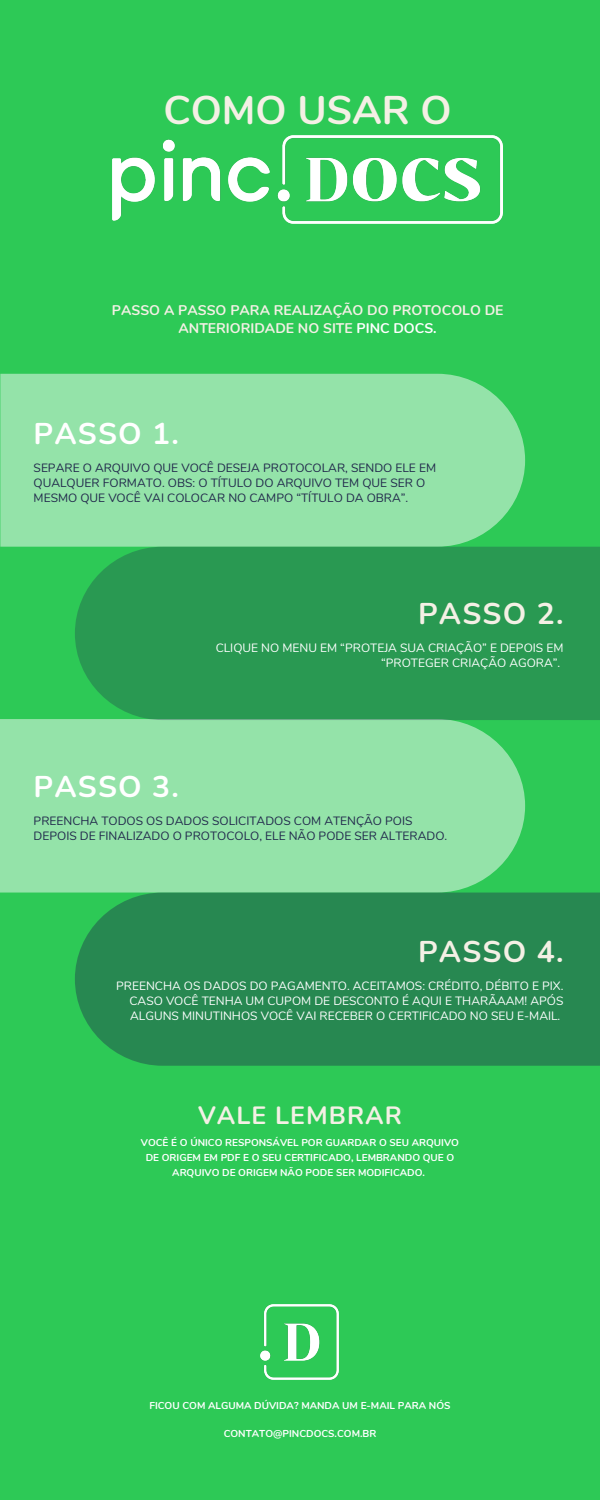
<style>
.page{position:relative;width:600px;height:1500px;background:#2dc956}
.page>*{position:absolute;margin:0;border:0;box-sizing:border-box;transform-origin:0 0}
.t1{font:700 40px "Nunito";color:#f4f0e5}
.t2{font:700 30px "Nunito";letter-spacing:.04em;color:#fff}
.t3{font:700 30px "Nunito";letter-spacing:.04em;color:#f4f0e5}
.t4{font:700 25px "Nunito";letter-spacing:.04em;color:#f4f0e5}
.t5{font:700 14px/18px "Nunito";color:#f4f0e5;text-align:center}
.t6{font:12px/15px "Nunito";color:#20274b}
.t7{font:12px/15px "Nunito";color:#fff;text-align:right}
.t8{font:700 10px/15px "Nunito";color:#fff;text-align:center}
.s1{color:#fff}
</style>
<div class="page">
<div style="left:0;top:374px;width:525px;height:173px;background:#94e3a9"></div>
<div style="left:0;top:719px;width:525px;height:174px;background:#94e3a9"></div>
<div style="left:75px;top:547px;width:525px;height:173px;background:#299952"></div>
<div style="left:75px;top:893px;width:525px;height:173px;background:#278851"></div>
<img style="left:261px;top:1305px;width:78px;height:74px">
<img style="left:113px;top:135px;width:390px;height:89px">
<p class="t1" style="left:164px;top:84px;width:290px">COMO USAR O</p>
<p class="t5" style="left:112px;top:301px;width:393px">PASSO A PASSO PARA REALIZAÇÃO DO PROTOCOLO DE<br>ANTERIORIDADE NO SITE <span class="s1">PINC DOCS.</span></p>
<p class="t2" style="left:34px;top:414px;width:147px">PASSO 1.</p>
<p class="t6" style="left:34px;top:460px;width:404px">SEPARE O ARQUIVO QUE VOCÊ DESEJA PROTOCOLAR, SENDO ELE EM<br>QUALQUER FORMATO. OBS: O TÍTULO DO ARQUIVO TEM QUE SER O<br>MESMO QUE VOCÊ VAI COLOCAR NO CAMPO “TÍTULO DA OBRA”.</p>
<p class="t3" style="left:418px;top:594px;width:147px">PASSO 2.</p>
<p class="t7" style="left:216px;top:640px;width:349px">CLIQUE NO MENU EM “PROTEJA SUA CRIAÇÃO” E DEPOIS EM “PROTEGER CRIAÇÃO AGORA”.</p>
<p class="t2" style="left:34px;top:767px;width:147px">PASSO 3.</p>
<p class="t6" style="left:34px;top:813px;width:415px">PREENCHA TODOS OS DADOS SOLICITADOS COM ATENÇÃO POIS<br>DEPOIS DE FINALIZADO O PROTOCOLO, ELE NÃO PODE SER ALTERADO.</p>
<p class="t3" style="left:418px;top:932px;width:147px">PASSO 4.</p>
<p class="t7" style="left:129px;top:979px;width:436px;text-align:justify;text-indent:-13px">PREENCHA OS DADOS DO PAGAMENTO. ACEITAMOS: CRÉDITO, DÉBITO E PIX.<br>CASO VOCÊ TENHA UM CUPOM DE DESCONTO É AQUI E THARÃAAM! APÓS ALGUNS MINUTINHOS VOCÊ VAI RECEBER O CERTIFICADO NO SEU E-MAIL.</p>
<p class="t4" style="left:198px;top:1098px;width:205px">VALE LEMBRAR</p>
<p class="t8" style="left:141px;top:1135px;width:320px">VOCÊ É O ÚNICO RESPONSÁVEL POR GUARDAR O SEU ARQUIVO<br>DE ORIGEM EM PDF E O SEU CERTIFICADO, LEMBRANDO QUE O<br>ARQUIVO DE ORIGEM NÃO PODE SER MODIFICADO.</p>
<p class="t8" style="left:149px;top:1398px;width:303px">FICOU COM ALGUMA DÚVIDA? MANDA UM E-MAIL PARA NÓS</p>
<p class="t8" style="left:224px;top:1426px;width:154px">CONTATO@PINCDOCS.COM.BR</p>
</div>
